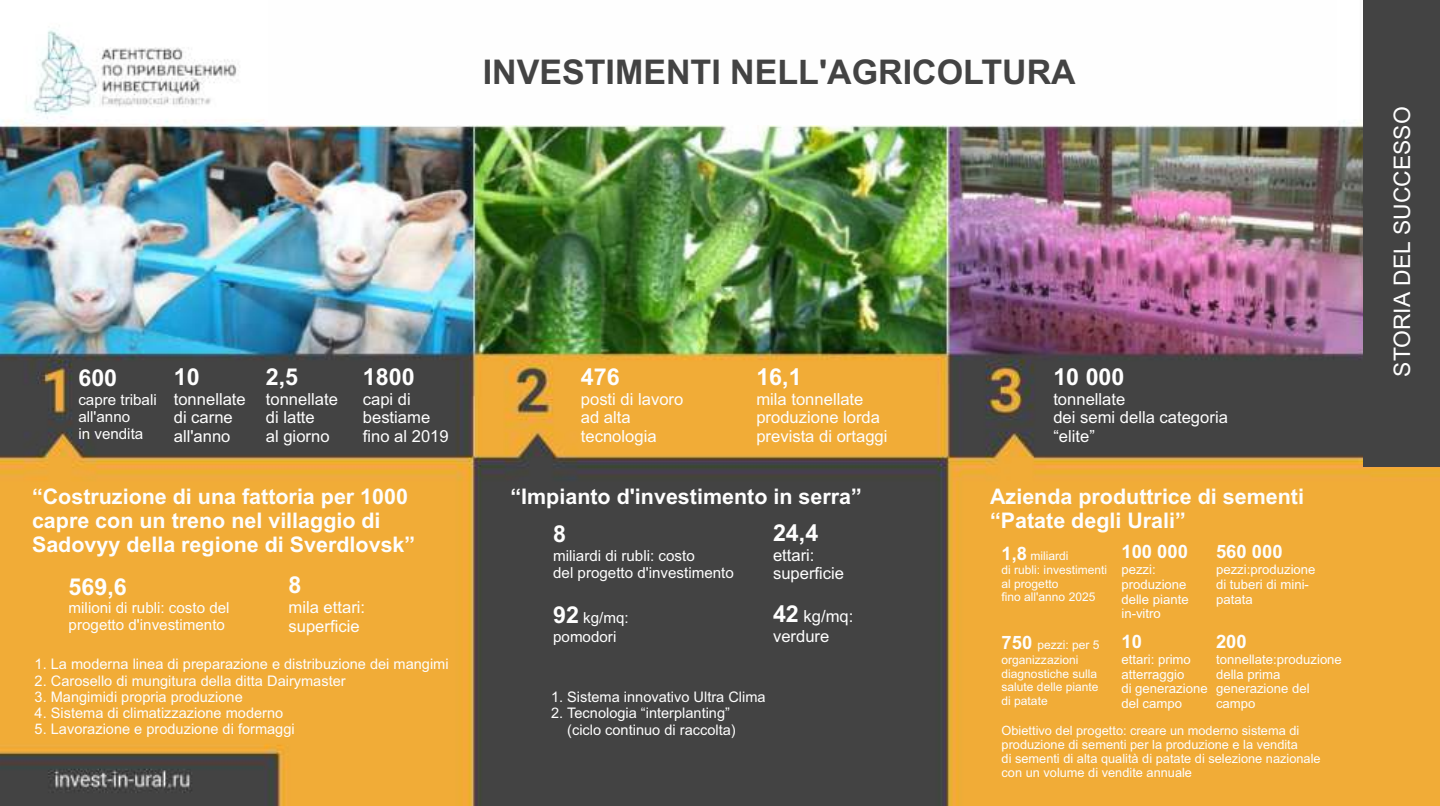
<style>
.page{position:relative;width:1440px;height:806px;background:#fff}
.page>*{position:absolute;margin:0;border:0;box-sizing:border-box;transform-origin:0 0}
.t1{font:700 34px "Arial";color:#434343}
.t2{font:700 23.2px "Arial";color:#fefefe}
.t3{font:22.8px "Arial";color:#fefefe}
.t4{font:700 21.4px/24px "Arial";color:#fefefe}
.t5{font:700 18.4px "Arial";color:#fefefe}
.t6{font:16.6px/18.6px "Arial";color:#fefefe}
.t7{font:15.2px/17px "Arial";color:#fefefe}
.t8{font:14.6px/16.2px "Arial";color:#fefefe}
.t9{font:13.2px/14.8px "Arial";color:#fefefe}
.t10{font:12.8px/14.2px "Arial";color:#fefefe}
.t11{font:12px/13.4px "Arial";color:#fefefe}
.s1{font-weight:700;font-size:23.2px}
.s2{font-weight:700;font-size:18.4px}
</style>
<div class="page">
<img style="left:1px;top:0;width:1439px;height:805px">
<div style="left:268px;top:0;width:1068px;height:125px;background:#fefefe"></div>
<div style="left:1364px;top:0;width:76px;height:466px;background:#434343"></div>
<h1 class="t1" style="left:483px;top:59px;width:594px">INVESTIMENTI NELL'AGRICOLTURA</h1>
<h2 class="t2" style="left:78px;top:369px;width:40px">600</h2>
<p class="t7" style="left:78px;top:392px;width:80px">capre tribali all'anno<br>in vendita</p>
<h2 class="t2" style="left:174px;top:367px;width:27px">10</h2>
<p class="t6" style="left:174px;top:391px;width:74px">tonnellate di carne all'anno</p>
<h2 class="t2" style="left:266px;top:367px;width:34px">2,5</h2>
<p class="t6" style="left:266px;top:391px;width:74px">tonnellate di latte<br>al giorno</p>
<h2 class="t2" style="left:363px;top:367px;width:53px">1800</h2>
<p class="t6" style="left:363px;top:391px;width:87px">capi di bestiame fino al 2019</p>
<h3 class="t4" style="left:32px;top:486px;width:385px">“Costruzione di una fattoria per 1000 capre con un treno nel villaggio di<br>Sadovyy della regione di Sverdlovsk”</h3>
<h2 class="t2" style="left:69px;top:577px;width:60px">569,6</h2>
<p class="t7" style="left:69px;top:600px;width:163px">milioni di rubli: costo del progetto d'investimento</p>
<h2 class="t2" style="left:289px;top:576px;width:14px">8</h2>
<p class="t6" style="left:289px;top:599px;width:78px">mila ettari: superficie</p>
<p class="t8" style="left:35px;top:657px;width:415px">1. La moderna linea di preparazione e distribuzione dei mangimi</p>
<p class="t8" style="left:35px;top:673px;width:313px">2. Carosello di mungitura della ditta Dairymaster</p>
<p class="t8" style="left:35px;top:689px;width:210px">3. Mangimidi propria produzione</p>
<p class="t8" style="left:35px;top:705px;width:250px">4. Sistema di climatizzazione moderno</p>
<p class="t8" style="left:35px;top:722px;width:262px">5. Lavorazione e produzione di formaggi</p>
<h2 class="t2" style="left:581px;top:367px;width:40px">476</h2>
<p class="t6" style="left:581px;top:391px;width:104px">posti di lavoro ad alta tecnologia</p>
<h2 class="t2" style="left:756px;top:367px;width:47px">16,1</h2>
<p class="t6" style="left:756px;top:391px;width:133px">mila tonnellate produzione lorda prevista di ortaggi</p>
<h3 class="t4" style="left:511px;top:486px;width:353px">“Impianto d'investimento in serra”</h3>
<h2 class="t2" style="left:553px;top:525px;width:14px">8</h2>
<p class="t7" style="left:553px;top:548px;width:182px">miliardi di rubli: costo<br>del progetto d'investimento</p>
<h2 class="t2" style="left:773px;top:523px;width:47px">24,4</h2>
<p class="t6" style="left:773px;top:546px;width:73px">ettari: superficie</p>
<p class="t7" style="left:553px;top:609px;width:77px;line-height:18.6px"><span class="s1">92</span> kg/mq: pomodori</p>
<p class="t6" style="left:773px;top:607px;width:82px;line-height:20px"><span class="s1">42</span> kg/mq: verdure</p>
<p class="t8" style="left:551px;top:689px;width:216px">1. Sistema innovativo Ultra Clima</p>
<p class="t8" style="left:567px;top:706px;width:170px;text-indent:-16px">2. Tecnologia “interplanting” (ciclo continuo di raccolta)</p>
<h2 class="t2" style="left:1053px;top:367px;width:73px">10 000</h2>
<p class="t6" style="left:1053px;top:391px;width:176px">tonnellate<br>dei semi della categoria “elite”</p>
<h3 class="t4" style="left:990px;top:486px;width:315px">Azienda produttrice di sementi “Patate degli Urali”</h3>
<p class="t11" style="left:1002px;top:548px;width:107px;line-height:14.8px"><span class="s2">1,8</span> miliardi<br>di rubli: investimenti</p>
<p class="t11" style="left:1002px;top:577px;width:95px">al progetto<br>fino all'anno 2025</p>
<p class="t5" style="left:1121px;top:544px;width:68px">100 000</p>
<p class="t9" style="left:1121px;top:563px;width:69px">pezzi: produzione delle piante in-vitro</p>
<p class="t5" style="left:1216px;top:544px;width:68px">560 000</p>
<p class="t9" style="left:1216px;top:563px;width:101px">pezzi:produzione di tuberi di mini&shy;patata</p>
<p class="t5" style="left:1216px;top:634px;width:32px">200</p>
<p class="t9" style="left:1216px;top:652px;width:127px">tonnellate:produzione della prima generazione del campo</p>
<p class="t10" style="left:1002px;top:723px;width:321px">Obiettivo del progetto: creare un moderno sistema di produzione di sementi per la produzione e la vendita<br>di sementi di alta qualità di patate di selezione nazionale con un volume di vendite annuale</p>
<p class="t5" style="left:1121px;top:634px;width:22px">10</p>
<p class="t9" style="left:1121px;top:652px;width:88px">ettari: primo atterraggio<br>di generazione del campo</p>
<p class="t11" style="left:1002px;top:638px;width:99px;line-height:14.8px"><span class="s2">750</span> pezzi: per 5 organizzazioni</p>
<p class="t11" style="left:1002px;top:667px;width:98px;text-align:justify">diagnostiche sulla salute delle piante di patate</p>
<h3 class="t3" style="left:1393px;top:376px;width:271px;rotate:-90deg">STORIA DEL SUCCESSO</h3>
</div>
